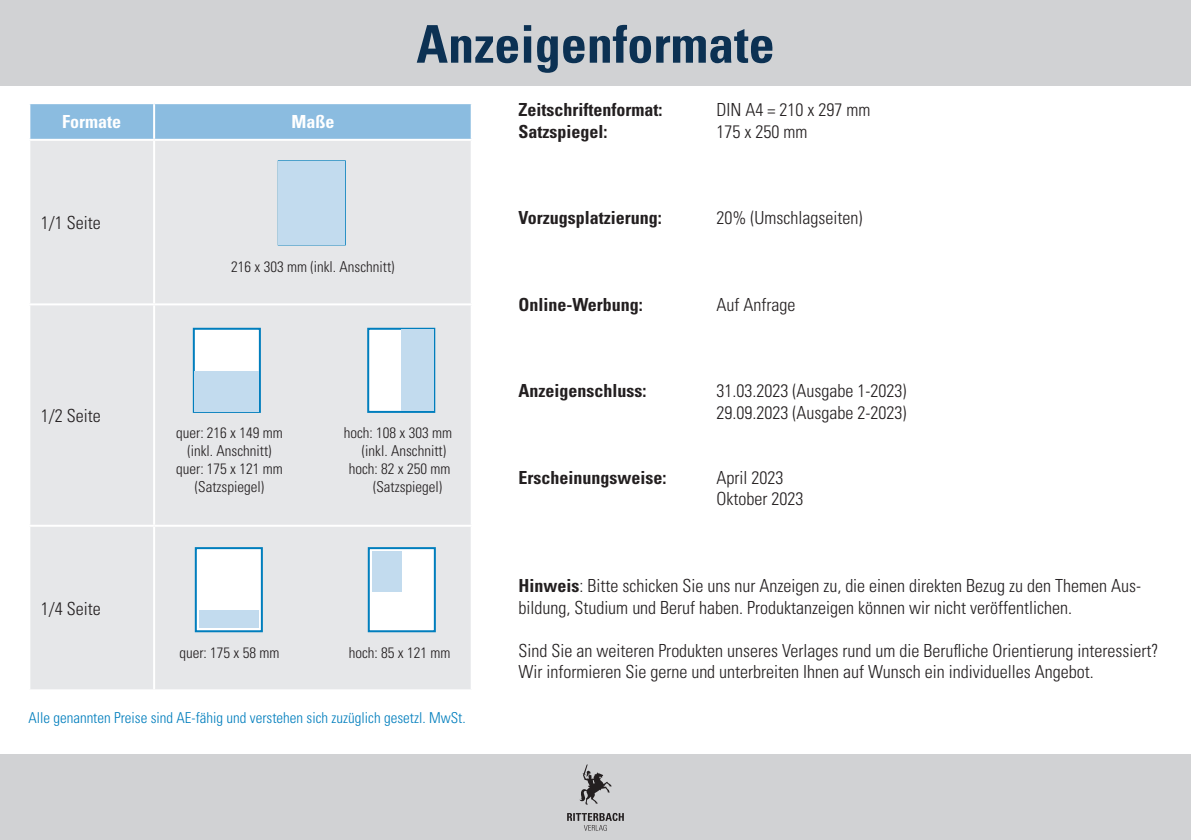
<style>
.page{position:relative;width:1191px;height:840px;background:#fff}
.page>*{position:absolute;margin:0;border:0;box-sizing:border-box;transform-origin:0 0}
.t1{font:700 condensed 52px "Univers";color:#0c3153}
.t2{font:300 condensed 18px/21.6px "Univers";color:#231f20}
.t3{font:700 condensed 18px "Univers";color:#231f20}
.t4{font:700 condensed 18px "Univers";color:#fff}
.t5{font:300 condensed 15px "Univers";color:#231f20}
.t6{font:300 condensed 15px "Univers";color:#007ebd}
.s1{font-weight:700}
</style>
<div class="page">
<div style="left:0;top:754px;width:1191px;height:85px;background:#d1d2d4"></div>
<div style="left:0;top:0;width:1191px;height:85px;background:#d1d2d4"></div>
<svg style="left:579px;top:764px;width:32px;height:40px"></svg>
<svg style="left:567px;top:813px;width:57px;height:17px"></svg>
<div style="left:30px;top:104px;width:441px;height:35px;background:#8bbce0"></div>
<div style="left:30px;top:141px;width:441px;height:548px;background:#e6e7e9"></div>
<hr style="left:153px;top:104px;width:2px;height:35px;background:#fff">
<hr style="left:153px;top:141px;width:2px;height:162px;background:#fff">
<hr style="left:28px;top:303px;width:126px;height:2px;background:#fff">
<hr style="left:154px;top:303px;width:319px;height:2px;background:#fff">
<hr style="left:153px;top:305px;width:2px;height:219px;background:#fff">
<hr style="left:28px;top:524px;width:126px;height:2px;background:#fff">
<hr style="left:154px;top:524px;width:319px;height:2px;background:#fff">
<hr style="left:153px;top:526px;width:2px;height:163px;background:#fff">
<div style="left:278px;top:160px;width:68px;height:85px;border:2px solid #007ebd"></div>
<div style="left:279px;top:161px;width:66px;height:83px;background:#c2dbee"></div>
<div style="left:194px;top:328px;width:66px;height:83px;background:#fff"></div>
<div style="left:193px;top:327px;width:68px;height:85px;border:2px solid #007ebd"></div>
<div style="left:195px;top:370px;width:64px;height:41px;background:#c2dbee"></div>
<div style="left:368px;top:328px;width:66px;height:83px;background:#fff"></div>
<div style="left:367px;top:327px;width:68px;height:85px;border:2px solid #007ebd"></div>
<div style="left:401px;top:329px;width:32px;height:81px;background:#c2dbee"></div>
<div style="left:196px;top:548px;width:66px;height:83px;background:#fff"></div>
<div style="left:195px;top:547px;width:68px;height:85px;border:2px solid #007ebd"></div>
<div style="left:199px;top:609px;width:60px;height:18px;background:#c2dbee"></div>
<div style="left:369px;top:548px;width:66px;height:83px;background:#fff"></div>
<div style="left:368px;top:547px;width:68px;height:85px;border:2px solid #007ebd"></div>
<div style="left:372px;top:551px;width:30px;height:40px;background:#c2dbee"></div>
<p class="t4" style="left:62px;top:115px;width:60px">Formate</p>
<p class="t4" style="left:291px;top:115px;width:45px">Maße</p>
<h1 class="t1" style="left:416px;top:25px;width:360px">Anzeigenformate</h1>
<p class="t3" style="left:518px;top:103px;width:145px">Zeitschriftenformat:</p>
<p class="t2" style="left:716px;top:100px;width:155px">DIN A4 = 210 x 297 mm</p>
<p class="t3" style="left:518px;top:125px;width:91px">Satzspiegel:</p>
<p class="t2" style="left:716px;top:122px;width:92px">175 x 250 mm</p>
<p class="t2" style="left:41px;top:213px;width:61px">1/1 Seite</p>
<p class="t5" style="left:231px;top:260px;width:165px">216 x 303 mm (inkl. Anschnitt)</p>
<p class="t3" style="left:518px;top:211px;width:145px">Vorzugsplatzierung:</p>
<p class="t2" style="left:716px;top:208px;width:147px">20% (Umschlagseiten)</p>
<p class="t3" style="left:518px;top:298px;width:126px">Online-Werbung:</p>
<p class="t2" style="left:716px;top:295px;width:80px">Auf Anfrage</p>
<p class="t2" style="left:41px;top:406px;width:61px">1/2 Seite</p>
<p class="t3" style="left:518px;top:384px;width:129px">Anzeigenschluss:</p>
<p class="t2" style="left:716px;top:381px;width:191px">31.03.2023 (Ausgabe 1-2023)<br>29.09.2023 (Ausgabe 2-2023)</p>
<p class="t2" style="left:41px;top:598px;width:61px">1/4 Seite</p>
<p class="t5" style="left:176px;top:427px;width:108px">quer: 216 x 149 mm</p>
<p class="t5" style="left:344px;top:427px;width:110px">hoch: 108 x 303 mm</p>
<p class="t5" style="left:187px;top:445px;width:86px">(inkl. Anschnitt)</p>
<p class="t5" style="left:362px;top:445px;width:86px">(inkl. Anschnitt)</p>
<p class="t5" style="left:176px;top:463px;width:108px">quer: 175 x 121 mm</p>
<p class="t5" style="left:349px;top:463px;width:103px">hoch: 82 x 250 mm</p>
<p class="t5" style="left:195px;top:481px;width:71px">(Satzspiegel)</p>
<p class="t5" style="left:373px;top:481px;width:71px">(Satzspiegel)</p>
<p class="t5" style="left:179px;top:646px;width:101px">quer: 175 x 58 mm</p>
<p class="t5" style="left:349px;top:646px;width:103px">hoch: 85 x 121 mm</p>
<p class="t6" style="left:28px;top:711px;width:439px">Alle genannten Preise sind AE-fähig und verstehen sich zuzüglich gesetzl. MwSt.</p>
<p class="t3" style="left:518px;top:470px;width:149px">Erscheinungsweise:</p>
<p class="t2" style="left:716px;top:467px;width:88px">April 2023<br>Oktober 2023</p>
<p class="t2" style="left:518px;top:575px;width:624px"><span class="s1">Hinweis</span>: Bitte schicken Sie uns nur Anzeigen zu, die einen direkten Bezug zu den Themen Aus&shy;bildung, Studium und Beruf haben. Produktanzeigen können wir nicht veröffentlichen.</p>
<p class="t2" style="left:518px;top:640px;width:641px">Sind Sie an weiteren Produkten unseres Verlages rund um die Berufliche Orientierung interessiert?<br>Wir informieren Sie gerne und unterbreiten Ihnen auf Wunsch ein individuelles Angebot.</p>
</div>
